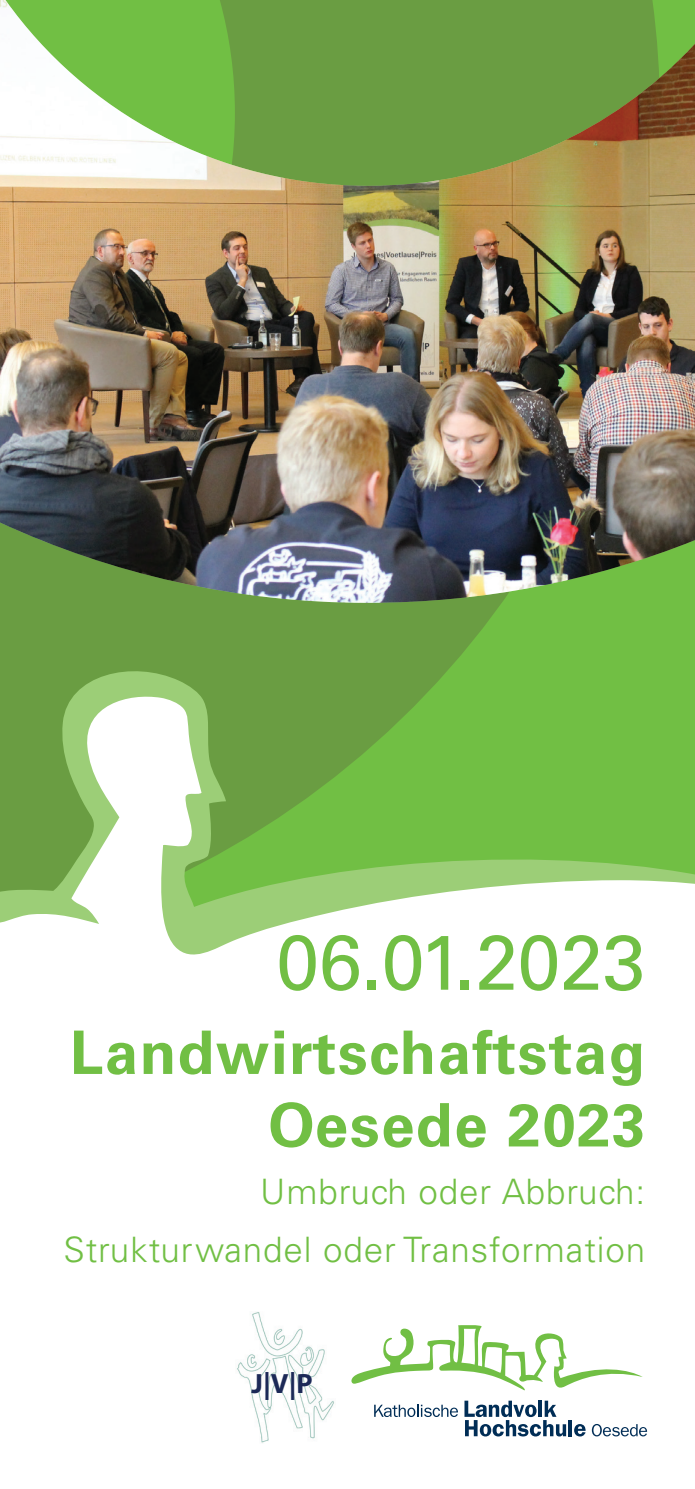
<style>
.page{position:relative;width:695px;height:1489px;background:#fff}
.page>*{position:absolute;margin:0;border:0;box-sizing:border-box;transform-origin:0 0}
.t1{font:77.5px "Univers LT Std";letter-spacing:-.01em;color:#71bf44}
.t2{font:700 60px/72.5px "Univers LT Std";letter-spacing:.025em;color:#71bf44;text-align:right}
.t3{font:300 35px/57.5px "Univers LT Std";letter-spacing:.025em;color:#71bf44;text-align:right}
.t4{font:700 28px "Myriad Pro";color:#1c2957}
</style>
<div class="page">
<svg style="left:374px;top:1404px;width:84px;height:12px"></svg>
<svg style="left:464px;top:1400px;width:102px;height:36px"></svg>
<hr style="left:568px;top:1419px;width:4px;height:16px;background:#002d56">
<svg style="left:574px;top:1424px;width:11px;height:12px"></svg>
<svg style="left:591px;top:1424px;width:56px;height:12px"></svg>
<svg style="left:351px;top:1325px;width:291px;height:66px"></svg>
<img style="left:237px;top:1312px;width:97px;height:131px">
<svg style="left:0;top:603px;width:659px;height:56px;background:#6ba642"></svg>
<svg style="left:0;top:659px;width:694px;height:296px"></svg>
<img style="left:0;top:0;width:694px;height:603px">
<h1 class="t1" style="left:276px;top:916px;width:370px">06.01.2023</h1>
<h2 class="t2" style="left:70px;top:1016px;width:577px">Landwirtschaftstag<br>Oesede 2023</h2>
<p class="t3" style="left:63px;top:1162px;width:583px">Umbruch oder Abbruch:<br>Strukturwandel oder Transformation</p>
<p class="t4" style="left:251px;top:1364px;width:63px">J|V|P</p>
</div>
